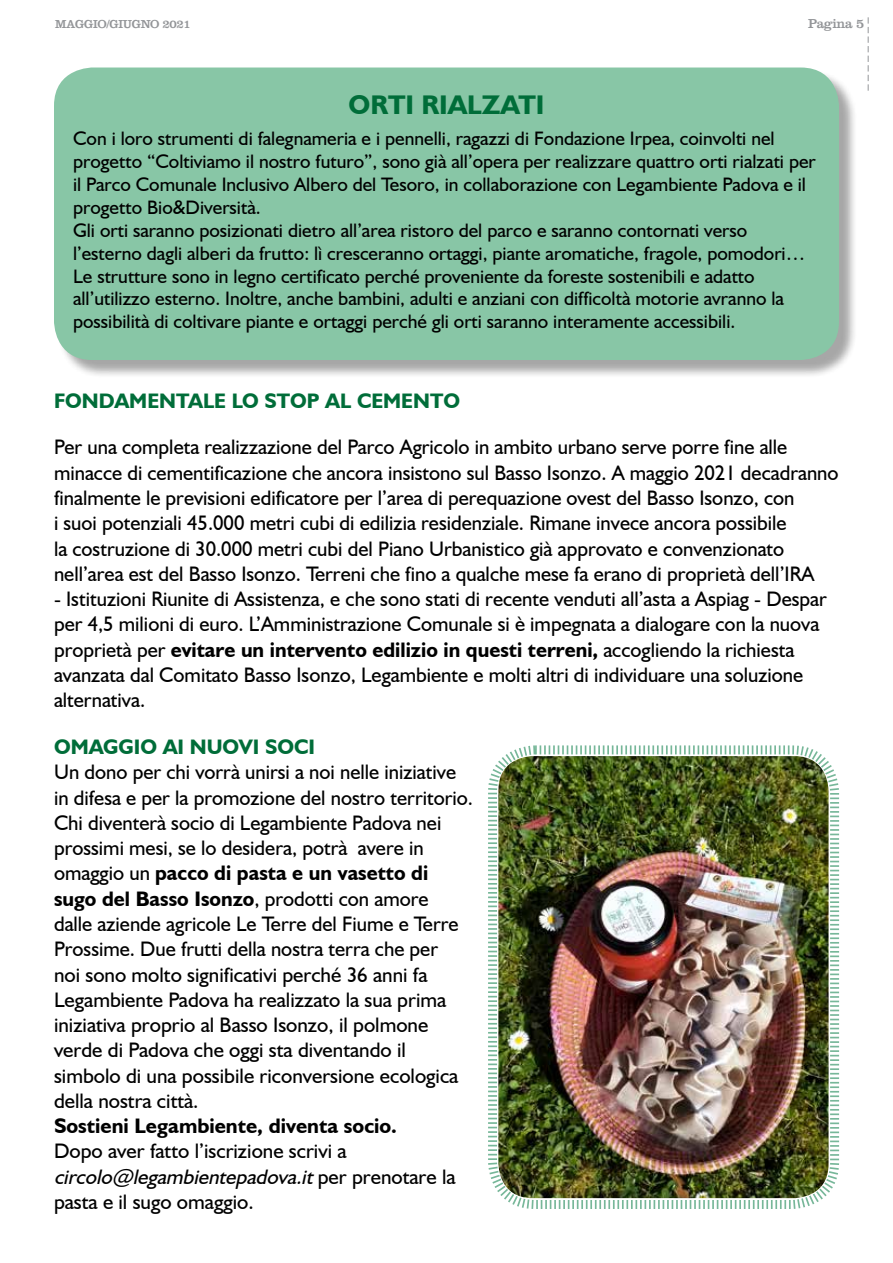
<style>
.page{position:relative;width:893px;height:1263px;background:#fff}
.page>*{position:absolute;margin:0;border:0;box-sizing:border-box;transform-origin:0 0}
.t1{font:700 27px "Humanist 521 BT";color:#006d39}
.t2{font:21px/25.2px "Humanist 521 BT";color:#000}
.t3{font:700 21px "Humanist 521 BT";color:#006d39}
.t4{font:700 21px "Humanist 521 BT";color:#000}
.t5{font:19.5px/22.8px "Humanist 521 BT";color:#000}
.t6{font:13.5px "Clarendon LT Std";letter-spacing:-.03em;color:#939598}
.t7{font:12px "Clarendon LT Std";letter-spacing:-.03em;color:#939598}
.s1{font-weight:700}
.s2{font-style:italic}
</style>
<div class="page">
<svg style="left:868px;top:17px;width:1px;height:74px"></svg>
<div style="left:56px;top:70px;width:802px;height:309px;background:#000;opacity:.75"></div>
<div style="left:54px;top:68px;width:785px;height:292px;background:#88c6a6;border-radius:38px"></div>
<img style="left:488px;top:745px;width:352px;height:464px">
<p class="t7" style="left:55px;top:17px;width:137px">MAGGIO/GIUGNO 2021</p>
<p class="t6" style="left:808px;top:15px;width:58px">Pagina 5</p>
<p class="t1" style="left:349px;top:88px;width:197px">ORTI RIALZATI</p>
<p class="t5" style="left:73px;top:127px;width:744px">Con i loro strumenti di falegnameria e i pennelli, ragazzi di Fondazione Irpea, coinvolti nel progetto “Coltiviamo il nostro futuro”, sono già all’opera per realizzare quattro orti rialzati per il Parco Comunale Inclusivo Albero del Tesoro, in collaborazione con Legambiente Padova e il progetto Bio&amp;Diversità.<br>Gli orti saranno posizionati dietro all’area ristoro del parco e saranno contornati verso l’esterno dagli alberi da frutto: lì cresceranno ortaggi, piante aromatiche, fragole, pomodori… Le strutture sono in legno certificato perché proveniente da foreste sostenibili e adatto all’utilizzo esterno. Inoltre, anche bambini, adulti e anziani con difficoltà motorie avranno la possibilità di coltivare piante e ortaggi perché gli orti saranno interamente accessibili.</p>
<p class="t3" style="left:54px;top:387px;width:408px">FONDAMENTALE LO STOP AL CEMENTO</p>
<p class="t2" style="left:54px;top:434px;width:786px">Per una completa realizzazione del Parco Agricolo in ambito urbano serve porre fine alle minacce di cementificazione che ancora insistono sul Basso Isonzo. A maggio 2021 decadranno finalmente le previsioni edificatore per l’area di perequazione ovest del Basso Isonzo, con<br>i suoi potenziali 45.000 metri cubi di edilizia residenziale. Rimane invece ancora possibile<br>la costruzione di 30.000 metri cubi del Piano Urbanistico già approvato e convenzionato nell’area est del Basso Isonzo. Terreni che fino a qualche mese fa erano di proprietà dell’IRA</p>
<p class="t2" style="left:54px;top:586px;width:774px">- Istituzioni Riunite di Assistenza, e che sono stati di recente venduti all’asta a Aspiag - Despar per 4,5 milioni di euro. L’Amministrazione Comunale si è impegnata a dialogare con la nuova proprietà per <span class="s1">evitare un intervento edilizio in questi terreni,</span> accogliendo la richiesta avanzata dal Comitato Basso Isonzo, Legambiente e molti altri di individuare una soluzione alternativa.</p>
<p class="t3" style="left:54px;top:734px;width:263px">OMAGGIO AI NUOVI SOCI</p>
<p class="t2" style="left:54px;top:759px;width:421px">Un dono per chi vorrà unirsi a noi nelle iniziative in difesa e per la promozione del nostro territorio.<br>Chi diventerà socio di Legambiente Padova nei prossimi mesi, se lo desidera, potrà avere in omaggio un <span class="s1">pacco di pasta e un vasetto di sugo del Basso Isonzo</span>, prodotti con amore<br>dalle aziende agricole Le Terre del Fiume e Terre Prossime. Due frutti della nostra terra che per<br>noi sono molto significativi perché 36 anni fa Legambiente Padova ha realizzato la sua prima iniziativa proprio al Basso Isonzo, il polmone verde di Padova che oggi sta diventando il simbolo di una possibile riconversione ecologica della nostra città.</p>
<p class="t4" style="left:54px;top:1113px;width:344px">Sostieni Legambiente, diventa socio.</p>
<p class="t2" style="left:54px;top:1138px;width:403px">Dopo aver fatto l’iscrizione scrivi a <span class="s2">circolo@legambientepadova.it</span>p e r p r e n o t a r e l a pasta e il sugo omaggio.</p>
</div>
